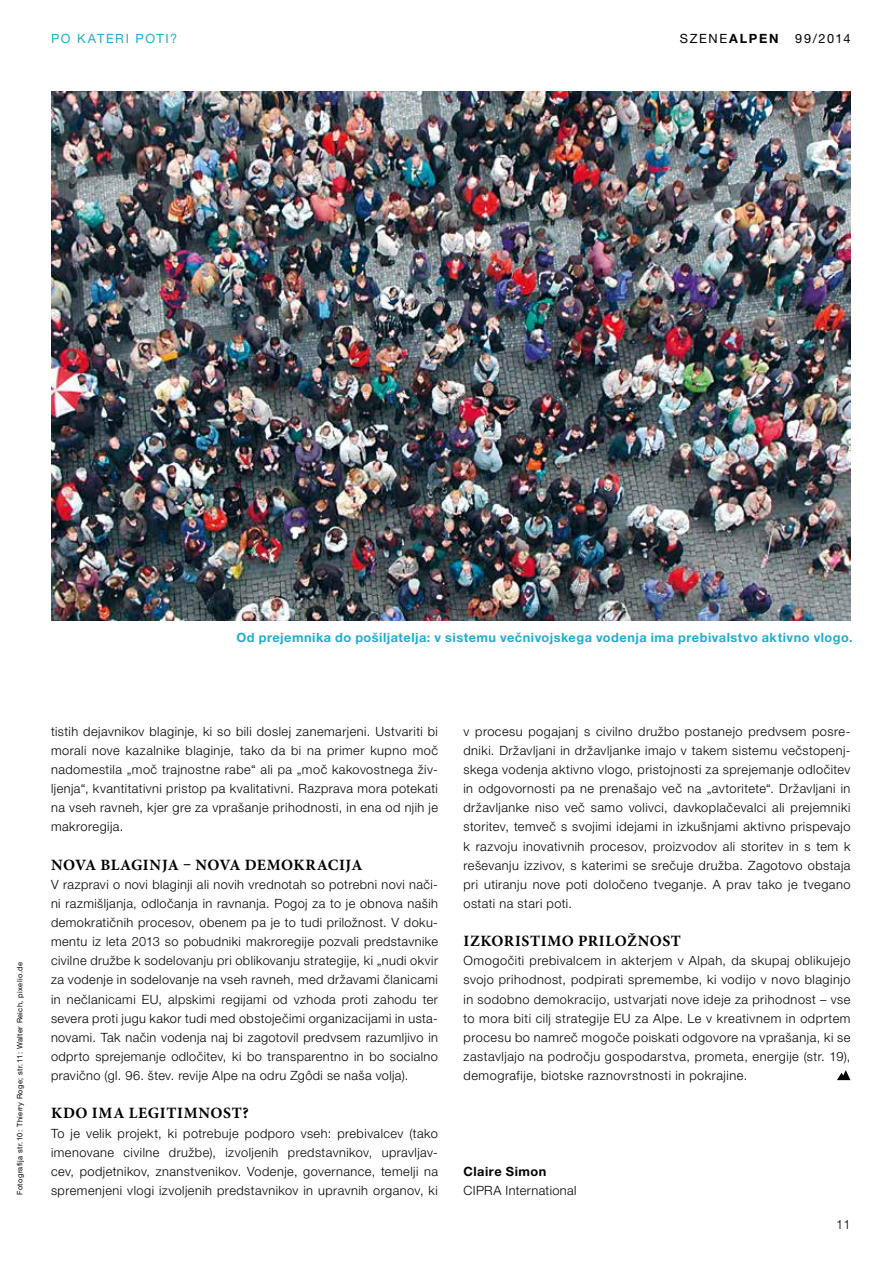
<style>
.page{position:relative;width:893px;height:1263px;background:#fff}
.page>*{position:absolute;margin:0;border:0;box-sizing:border-box;transform-origin:0 0}
.t1{font:700 15.75px "Minion Pro";letter-spacing:.035em;color:#000}
.t2{font:300 12.75px/19.2px "Helvetica Neue LT Pro";letter-spacing:.035em;color:#000;text-align:justify}
.t3{font:700 12.75px "Helvetica Neue LT Pro";letter-spacing:.04em;color:#1faccb}
.t4{font:12.75px "Helvetica Neue LT Pro";letter-spacing:.12em;color:#000}
.t5{font:12.75px "Helvetica Neue LT Pro";letter-spacing:.13em;color:#1faccb}
.t6{font:700 12.75px "Helvetica Neue LT Pro";letter-spacing:.04em;color:#000}
.t7{font:7.5px "Helvetica Neue LT Pro";letter-spacing:.05em;color:#000}
.s1{font-weight:700}
</style>
<div class="page">
<img style="left:51px;top:91px;width:799px;height:530px">
<svg style="left:837px;top:1070px;width:13px;height:10px"></svg>
<p class="t5" style="left:51px;top:31px;width:128px">PO KATERI POTI?</p>
<p class="t4" style="left:680px;top:31px;width:100px">SZENE<span class="s1">ALPEN</span></p>
<p class="t4" style="left:795px;top:31px;width:57px">99/2014</p>
<p class="t3" style="left:236px;top:629px;width:618px">Od prejemnika do pošiljatelja: v sistemu večnivojskega vodenja ima prebivalstvo aktivno vlogo.</p>
<p class="t7" style="left:15px;top:1195px;width:234px;rotate:-90deg">Fotografija str.10: Thierry Roge; str.11: Walter Reich, pixelio.de</p>
<p class="t2" style="left:51px;top:721px;width:388px">tistih dejavnikov blaginje, ki so bili doslej zanemarjeni. Ustvariti bi morali nove kazalnike blaginje, tako da bi na primer kupno moč nadomestila „moč trajnostne rabe“ ali pa „moč kakovostnega živ&shy;ljenja“, kvantitativni pristop pa kvalitativni. Razprava mora potekati na vseh ravneh, kjer gre za vprašanje prihodnosti, in ena od njih je makroregija.</p>
<p class="t1" style="left:51px;top:853px;width:313px">NOVA BLAGINJA – NOVA DEMOKRACIJA</p>
<p class="t2" style="left:51px;top:874px;width:388px">V razpravi o novi blaginji ali novih vrednotah so potrebni novi nači&shy;ni razmišljanja, odločanja in ravnanja. Pogoj za to je obnova naših demokratičnih procesov, obenem pa je to tudi priložnost. V doku&shy;mentu iz leta 2013 so pobudniki makroregije pozvali predstavnike civilne družbe k sodelovanju pri oblikovanju strategije, ki „nudi okvir za vodenje in sodelovanje na vseh ravneh, med državami članicami in nečlanicami EU, alpskimi regijami od vzhoda proti zahodu ter severa proti jugu kakor tudi med obstoječimi organizacijami in usta&shy;novami. Tak način vodenja naj bi zagotovil predvsem razumljivo in odprto sprejemanje odločitev, ki bo transparentno in bo socialno pravično (gl. 96. štev. revije Alpe na odru Zgôdi se naša volja).</p>
<p class="t1" style="left:51px;top:1102px;width:199px">KDO IMA LEGITIMNOST?</p>
<p class="t2" style="left:51px;top:1123px;width:388px">To je velik projekt, ki potrebuje podporo vseh: prebivalcev (tako imenovane civilne družbe), izvoljenih predstavnikov, upravljav&shy;cev, podjetnikov, znanstvenikov. Vodenje, governance, temelji na spremenjeni vlogi izvoljenih predstavnikov in upravnih organov, ki</p>
<p class="t2" style="left:463px;top:721px;width:388px">v procesu pogajanj s civilno družbo postanejo predvsem posre&shy;dniki. Državljani in državljanke imajo v takem sistemu večstopenj&shy;skega vodenja aktivno vlogo, pristojnosti za sprejemanje odločitev in odgovornosti pa ne prenašajo več na „avtoritete“. Državljani in državljanke niso več samo volivci, davkoplačevalci ali prejemniki storitev, temveč s svojimi idejami in izkušnjami aktivno prispevajo k razvoju inovativnih procesov, proizvodov ali storitev in s tem k reševanju izzivov, s katerimi se srečuje družba. Zagotovo obstaja pri utiranju nove poti določeno tveganje. A prav tako je tvegano ostati na stari poti.</p>
<p class="t1" style="left:464px;top:930px;width:219px">IZKORISTIMO PRILOŽNOST</p>
<p class="t2" style="left:463px;top:951px;width:388px">Omogočiti prebivalcem in akterjem v Alpah, da skupaj oblikujejo svojo prihodnost, podpirati spremembe, ki vodijo v novo blaginjo in sodobno demokracijo, ustvarjati nove ideje za prihodnost – vse to mora biti cilj strategije EU za Alpe. Le v kreativnem in odprtem procesu bo namreč mogoče poiskati odgovore na vprašanja, ki se zastavljajo na področju gospodarstva, prometa, energije (str. 19), demografije, biotske raznovrstnosti in pokrajine.</p>
<p class="t6" style="left:463px;top:1163px;width:84px">Claire Simon</p>
<p class="t2" style="left:463px;top:1180px;width:115px">CIPRA International</p>
<p class="t2" style="left:836px;top:1214px;width:16px">11</p>
</div>
